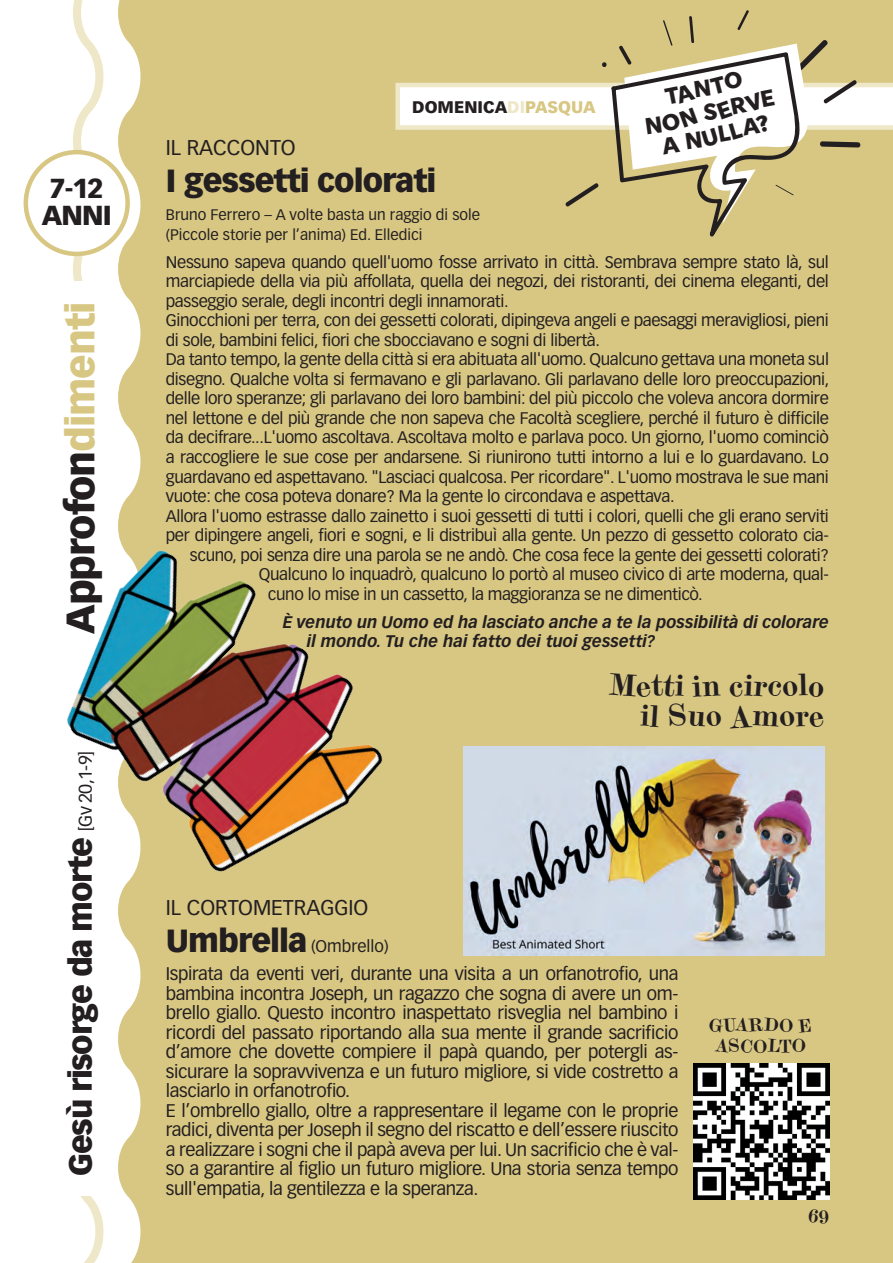
<style>
.page{position:relative;width:893px;height:1263px;background:#fff}
.page>*{position:absolute;margin:0;border:0;box-sizing:border-box;transform-origin:0 0}
.t1{font:900 39px "Vectora LT Pro";letter-spacing:-.03em;color:#231f20}
.t2{font:900 31.5px "Vectora LT Pro";letter-spacing:-.035em;color:#231f20}
.t3{font:30px/30px "Gambado Scotch Forte";color:#231f20;text-align:right}
.t4{font:900 27px/27px "Vectora LT Pro";letter-spacing:-.03em;color:#231f20;text-align:center}
.t5{font:22.5px/24px "Gambado Sans Forte";color:#231f20;text-align:center}
.t6{font:21px "Vectora LT Pro";color:#231f20}
.t7{font:18px/19.5px "Vectora LT Pro";letter-spacing:-.02em;color:#231f20}
.t8{font:18px/21px "Gambado Scotch Forte";color:#231f20;text-align:center}
.t9{font:16.5px "Vectora LT Pro";letter-spacing:-.02em;color:#231f20}
.t10{font:italic 700 16.5px/19.5px "Vectora LT Pro";color:#231f20}
.t11{font:16.5px "Vectora LT Pro";color:#231f20}
.t12{font:900 16.5px "Vectora LT Pro";color:#231f20}
.t13{font:15px/19.5px "Vectora LT Pro";color:#231f20}
.s1{color:#d8c783}
.s2{font-weight:400;font-size:18px}
.s3{color:#eee7c8}
.s4{font-weight:900;font-size:31.5px}
</style>
<div class="page">
<svg style="left:69px;top:0;width:39px;height:1263px"></svg>
<div style="left:115px;top:0;width:778px;height:1263px;background:#d8c783"></div>
<div style="left:37px;top:281px;width:73px;height:439px;background:#fff"></div>
<div style="left:37px;top:729px;width:73px;height:466px;background:#fff"></div>
<img style="left:471px;top:746px;width:353px;height:209px">
<img style="left:693px;top:1063px;width:136px;height:136px">
<svg style="left:395px;top:9px;width:498px;height:229px"></svg>
<div style="left:26px;top:152px;width:102px;height:102px;background:#fff;border-radius:50%"></div>
<div style="left:24px;top:150px;width:106px;height:106px;border:4px solid #d8c783;border-radius:50%"></div>
<img style="left:67px;top:458px;width:404px;height:509px">
<h3 class="t4" style="left:42px;top:175px;width:72px">7-12<br>ANNI</h3>
<h1 class="t1" style="left:56px;top:634px;width:333px;rotate:-90deg">Approfon<span class="s1">dimenti</span></h1>
<h2 class="t2" style="left:61px;top:1176px;width:426px;rotate:-90deg">Gesù risorge da morte <span class="s2">[Gv 20,1-9]</span></h2>
<h3 class="t5" style="left:636px;top:92px;width:134px;rotate:-14deg">TANTO<br>NON SERVE<br>A NULLA?</h3>
<p class="t12" style="left:412px;top:97px;width:185px">DOMENICA<span class="s3">DI</span><span class="s1">PASQUA</span></p>
<p class="t6" style="left:166px;top:135px;width:131px">IL RACCONTO</p>
<h2 class="t2" style="left:166px;top:161px;width:272px">I gessetti colorati</h2>
<p class="t13" style="left:166px;top:205px;width:316px">Bruno Ferrero – A volte basta un raggio di sole (Piccole storie per l’anima) Ed. Elledici</p>
<p class="t9" style="left:166px;top:252px;width:665px">Nessuno sapeva quando quell'uomo fosse arrivato in città. Sembrava sempre stato là, sul</p>
<p class="t9" style="left:166px;top:272px;width:665px">marciapiede della via più affollata, quella dei negozi, dei ristoranti, dei cinema eleganti, del</p>
<p class="t9" style="left:166px;top:291px;width:344px">passeggio serale, degli incontri degli innamorati.</p>
<p class="t9" style="left:166px;top:311px;width:665px">Ginocchioni per terra, con dei gessetti colorati, dipingeva angeli e paesaggi meravigliosi, pieni</p>
<p class="t9" style="left:166px;top:330px;width:436px">di sole, bambini felici, fiori che sbocciavano e sogni di libertà.</p>
<p class="t9" style="left:166px;top:350px;width:665px">Da tanto tempo, la gente della città si era abituata all'uomo. Qualcuno gettava una moneta sul</p>
<p class="t9" style="left:166px;top:369px;width:665px">disegno. Qualche volta si fermavano e gli parlavano. Gli parlavano delle loro preoccupazioni,</p>
<p class="t9" style="left:166px;top:389px;width:664px">delle loro speranze; gli parlavano dei loro bambini: del più piccolo che voleva ancora dormire</p>
<p class="t9" style="left:166px;top:408px;width:665px">nel lettone e del più grande che non sapeva che Facoltà scegliere, perché il futuro è difficile</p>
<p class="t9" style="left:166px;top:428px;width:665px">da decifrare...L'uomo ascoltava. Ascoltava molto e parlava poco. Un giorno, l'uomo cominciò</p>
<p class="t9" style="left:166px;top:447px;width:664px">a raccogliere le sue cose per andarsene. Si riunirono tutti intorno a lui e lo guardavano. Lo</p>
<p class="t9" style="left:166px;top:467px;width:664px">guardavano ed aspettavano. "Lasciaci qualcosa. Per ricordare". L'uomo mostrava le sue mani</p>
<p class="t9" style="left:166px;top:486px;width:510px">vuote: che cosa poteva donare? Ma la gente lo circondava e aspettava.</p>
<p class="t9" style="left:166px;top:506px;width:665px">Allora l'uomo estrasse dallo zainetto i suoi gessetti di tutti i colori, quelli che gli erano serviti</p>
<p class="t9" style="left:166px;top:525px;width:665px">per dipingere angeli, fiori e sogni, e li distribuì alla gente. Un pezzo di gessetto colorato cia-</p>
<p class="t9" style="left:190px;top:545px;width:641px">scuno, poi senza dire una parola se ne andò. Che cosa fece la gente dei gessetti colorati?</p>
<p class="t9" style="left:259px;top:564px;width:572px">Qualcuno lo inquadrò, qualcuno lo portò al museo civico di arte moderna, qual-</p>
<p class="t9" style="left:268px;top:584px;width:436px">cuno lo mise in un cassetto, la maggioranza se ne dimenticò.</p>
<p class="t10" style="left:307px;top:612px;width:523px;text-indent:-24px">È venuto un Uomo ed ha lasciato anche a te la possibilità di colorare il mondo. Tu che hai fatto dei tuoi gessetti?</p>
<h3 class="t3" style="left:609px;top:671px;width:217px">Metti in circolo il Suo Amore</h3>
<p class="t6" style="left:166px;top:895px;width:204px">IL CORTOMETRAGGIO</p>
<p class="t11" style="left:166px;top:937px;width:224px"><span class="s4">Umbrella</span> (Ombrello)</p>
<p class="t7" style="left:166px;top:964px;width:514px">Ispirata da eventi veri, durante una visita a un orfanotrofio, una bambina incontra Joseph, un ragazzo che sogna di avere un om&shy;brello giallo. Questo incontro inaspettato risveglia nel bambino i ricordi del passato riportando alla sua mente il grande sacrificio d’amore che dovette compiere il papà quando, per potergli as&shy;sicurare la sopravvivenza e un futuro migliore, si vide costretto a lasciarlo in orfanotrofio.<br>E l’ombrello giallo, oltre a rappresentare il legame con le proprie radici, diventa per Joseph il segno del riscatto e dell’essere riuscito a realizzare i sogni che il papà aveva per lui. Un sacrificio che è val&shy;so a garantire al figlio un futuro migliore. Una storia senza tempo sull'empatia, la gentilezza e la speranza.</p>
<p class="t8" style="left:709px;top:1014px;width:105px">GUARDO E<br>ASCOLTO</p>
<p class="t8" style="left:808px;top:1206px;width:23px">69</p>
<p class="t8" style="left:812px;top:1206px;width:12px">6</p>
</div>
